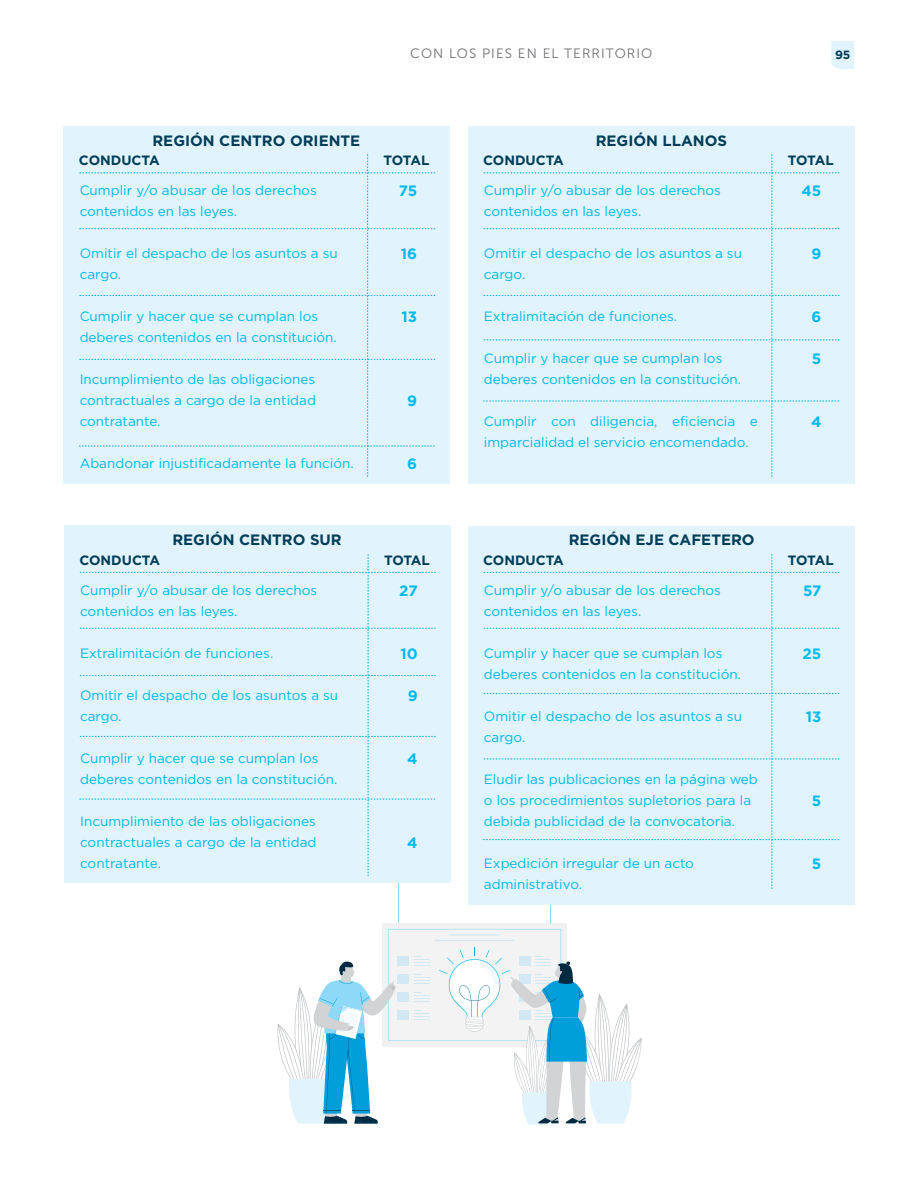
<style>
.page{position:relative;width:918px;height:1188px;background:#fff}
.page>*{position:absolute;margin:0;border:0;box-sizing:border-box;transform-origin:0 0}
.t1{font:700 15px "Gotham";color:#003d58}
.t2{font:700 15px "Gotham";color:#00b9f1}
.t3{font:13.5px/21px "Gotham";color:#00b9f1}
.t4{font:700 13.5px "Gotham";color:#003d58}
.t5{font:13.5px "Museo Sans 300";letter-spacing:.08em;color:#6d6e71}
.t6{font:700 12px "Gotham";color:#003d58}
</style>
<div class="page">
<svg style="left:831px;top:41px;width:23px;height:28px"></svg>
<hr style="left:398px;top:882px;width:1px;height:44px;background:#8ed8f8">
<div style="left:382px;top:923px;width:185px;height:123px;background:#f1f1f2"></div>
<svg style="left:550px;top:905px;width:1px;height:18px"></svg>
<svg style="left:277px;top:929px;width:365px;height:196px"></svg>
<div style="left:64px;top:126px;width:386px;height:358px;background:#e1f4fd"></div>
<div style="left:468px;top:126px;width:386px;height:358px;background:#e1f4fd"></div>
<div style="left:64px;top:526px;width:386px;height:357px;background:#e1f4fd"></div>
<div style="left:468px;top:526px;width:386px;height:379px;background:#e1f4fd"></div>
<svg style="left:79px;top:155px;width:356px;height:322px"></svg>
<svg style="left:483px;top:155px;width:356px;height:322px"></svg>
<svg style="left:79px;top:554px;width:357px;height:323px"></svg>
<svg style="left:483px;top:554px;width:356px;height:335px"></svg>
<p class="t5" style="left:410px;top:46px;width:244px">CON LOS PIES EN EL TERRITORIO</p>
<p class="t1" style="left:152px;top:130px;width:209px">REGIÓN CENTRO ORIENTE</p>
<p class="t1" style="left:596px;top:130px;width:133px">REGIÓN LLANOS</p>
<p class="t6" style="left:835px;top:47px;width:17px">95</p>
<p class="t4" style="left:79px;top:152px;width:82px">CONDUCTA</p>
<p class="t4" style="left:483px;top:152px;width:82px">CONDUCTA</p>
<p class="t4" style="left:384px;top:152px;width:47px">TOTAL</p>
<p class="t4" style="left:788px;top:152px;width:47px">TOTAL</p>
<p class="t3" style="left:80px;top:180px;width:239px">Cumplir y/o abusar de los derechos contenidos en las leyes.</p>
<p class="t3" style="left:80px;top:243px;width:260px">Omitir el despacho de los asuntos a su cargo.</p>
<p class="t3" style="left:80px;top:306px;width:259px">Cumplir y hacer que se cumplan los deberes contenidos en la constitución.</p>
<p class="t3" style="left:80px;top:369px;width:238px;text-align:justify">Incumplimiento de las obligaciones contractuales a cargo de la entidad contratante.</p>
<p class="t3" style="left:80px;top:453px;width:276px">Abandonar injustificadamente la función.</p>
<p class="t2" style="left:399px;top:181px;width:20px">75</p>
<p class="t2" style="left:401px;top:244px;width:18px">16</p>
<p class="t2" style="left:402px;top:307px;width:17px">13</p>
<p class="t2" style="left:407px;top:391px;width:11px">9</p>
<p class="t2" style="left:407px;top:454px;width:11px">6</p>
<p class="t3" style="left:484px;top:180px;width:239px">Cumplir y/o abusar de los derechos contenidos en las leyes.</p>
<p class="t3" style="left:484px;top:243px;width:260px">Omitir el despacho de los asuntos a su cargo.</p>
<p class="t3" style="left:484px;top:306px;width:195px">Extralimitación de funciones.</p>
<p class="t3" style="left:484px;top:348px;width:259px">Cumplir y hacer que se cumplan los deberes contenidos en la constitución.</p>
<p class="t3" style="left:484px;top:411px;width:276px">Cumplir con diligencia, eficiencia e imparcialidad el servicio encomendado.</p>
<p class="t1" style="left:172px;top:530px;width:171px">REGIÓN CENTRO SUR</p>
<p class="t1" style="left:569px;top:530px;width:188px">REGIÓN EJE CAFETERO</p>
<p class="t2" style="left:802px;top:181px;width:21px">45</p>
<p class="t2" style="left:811px;top:244px;width:11px">9</p>
<p class="t2" style="left:811px;top:307px;width:11px">6</p>
<p class="t2" style="left:812px;top:349px;width:11px">5</p>
<p class="t2" style="left:811px;top:412px;width:12px">4</p>
<p class="t4" style="left:79px;top:551px;width:82px">CONDUCTA</p>
<p class="t4" style="left:483px;top:551px;width:82px">CONDUCTA</p>
<p class="t4" style="left:384px;top:551px;width:47px">TOTAL</p>
<p class="t4" style="left:788px;top:551px;width:47px">TOTAL</p>
<p class="t3" style="left:80px;top:579px;width:239px">Cumplir y/o abusar de los derechos contenidos en las leyes.</p>
<p class="t3" style="left:80px;top:642px;width:195px">Extralimitación de funciones.</p>
<p class="t3" style="left:80px;top:684px;width:260px">Omitir el despacho de los asuntos a su cargo.</p>
<p class="t3" style="left:80px;top:747px;width:259px">Cumplir y hacer que se cumplan los deberes contenidos en la constitución.</p>
<p class="t3" style="left:80px;top:810px;width:238px;text-align:justify">Incumplimiento de las obligaciones contractuales a cargo de la entidad contratante.</p>
<p class="t2" style="left:399px;top:581px;width:20px">27</p>
<p class="t2" style="left:400px;top:644px;width:19px">10</p>
<p class="t2" style="left:408px;top:686px;width:11px">9</p>
<p class="t2" style="left:407px;top:749px;width:12px">4</p>
<p class="t2" style="left:407px;top:833px;width:12px">4</p>
<p class="t3" style="left:484px;top:579px;width:239px">Cumplir y/o abusar de los derechos contenidos en las leyes.</p>
<p class="t3" style="left:484px;top:642px;width:259px">Cumplir y hacer que se cumplan los deberes contenidos en la constitución.</p>
<p class="t3" style="left:484px;top:705px;width:260px">Omitir el despacho de los asuntos a su cargo.</p>
<p class="t3" style="left:484px;top:768px;width:276px">Eludir las publicaciones en la página web o los procedimientos supletorios para la debida publicidad de la convocatoria.</p>
<p class="t3" style="left:484px;top:852px;width:212px">Expedición irregular de un acto administrativo.</p>
<p class="t2" style="left:803px;top:581px;width:20px">57</p>
<p class="t2" style="left:803px;top:644px;width:20px">25</p>
<p class="t2" style="left:806px;top:707px;width:17px">13</p>
<p class="t2" style="left:812px;top:791px;width:11px">5</p>
<p class="t2" style="left:812px;top:854px;width:11px">5</p>
</div>
